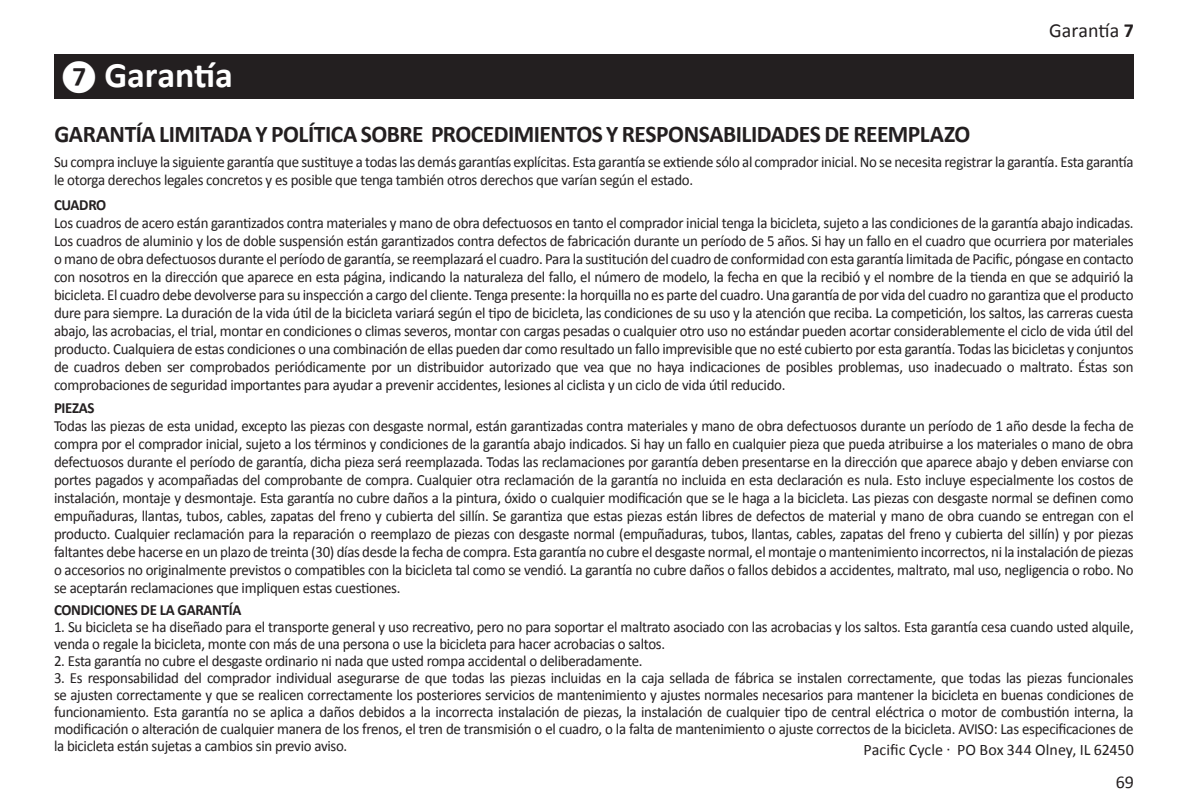
<style>
.page{position:relative;width:1188px;height:810px;background:#fff}
.page>*{position:absolute;margin:0;border:0;box-sizing:border-box;transform-origin:0 0}
.t1{font:700 36px "Calibri";letter-spacing:-.005em;color:#fff}
.PC_Subhead{font:700 24px "Calibri";letter-spacing:-.02em;color:#231f20}
.t2{font:20px "Calibri";color:#231f20}
.PC_callouts{font:18px "Calibri";color:#231f20}
.Paragraph___062_at_e{font:16px "Calibri";letter-spacing:.005em;color:#231f20}
.Sub_Title___04_at_en{font:15.6px/18px "Calibri";letter-spacing:-.02em;color:#231f20;text-align:justify;scale:.96 1}
.Sub_Title___04_at_en-2{font:700 15.6px "Calibri";letter-spacing:-.02em;color:#231f20;scale:.96 1}
.Paragraph___02_at_en{font:700 15.6px "Calibri";letter-spacing:-.02em;color:#231f20;scale:.96 1}
.s1{font-size:28px}
.s2{font-weight:700}
</style>
<div class="page">
<div style="left:54px;top:54px;width:1080px;height:45px;background:#231f20"></div>
<p class="t1" style="left:60px;top:53px;width:174px"><span class="s1">❼</span> Garantía</p>
<p class="t2" style="left:1049px;top:17px;width:86px">Garantía <span class="s2">7</span></p>
<p class="PC_Subhead" style="left:54px;top:119px;width:918px">GARANTÍA LIMITADA Y POLÍTICA SOBRE PROCEDIMIENTOS Y RESPONSABILIDADES DE REEMPLAZO</p>
<p class="Sub_Title___04_at_en" style="left:54px;top:153px;width:1126px">Su compra incluye la siguiente garantía que sustituye a todas las demás garantías explícitas. Esta garantía se extiende sólo al comprador inicial. No se necesita registrar la garantía. Esta garantía le otorga derechos legales concretos y es posible que tenga también otros derechos que varían según el estado.</p>
<p class="Paragraph___02_at_en" style="left:54px;top:195px;width:56px">CUADRO</p>
<p class="Sub_Title___04_at_en" style="left:54px;top:214px;width:1126px">Los cuadros de acero están garantizados contra materiales y mano de obra defectuosos en tanto el comprador inicial tenga la bicicleta, sujeto a las condiciones de la garantía abajo indicadas.<br>Los cuadros de aluminio y los de doble suspensión están garantizados contra defectos de fabricación durante un período de 5 años. Si hay un fallo en el cuadro que ocurriera por materiales o mano de obra defectuosos durante el período de garantía, se reemplazará el cuadro. Para la sustitución del cuadro de conformidad con esta garantía limitada de Pacific, póngase en contacto con nosotros en la dirección que aparece en esta página, indicando la naturaleza del fallo, el número de modelo, la fecha en que la recibió y el nombre de la tienda en que se adquirió la bicicleta. El cuadro debe devolverse para su inspección a cargo del cliente. Tenga presente: la horquilla no es parte del cuadro. Una garantía de por vida del cuadro no garantiza que el producto dure para siempre. La duración de la vida útil de la bicicleta variará según el tipo de bicicleta, las condiciones de su uso y la atención que reciba. La competición, los saltos, las carreras cuesta abajo, las acrobacias, el trial, montar en condiciones o climas severos, montar con cargas pesadas o cualquier otro uso no estándar pueden acortar considerablemente el ciclo de vida útil del producto. Cualquiera de estas condiciones o una combinación de ellas pueden dar como resultado un fallo imprevisible que no esté cubierto por esta garantía. Todas las bicicletas y conjuntos de cuadros deben ser comprobados periódicamente por un distribuidor autorizado que vea que no haya indicaciones de posibles problemas, uso inadecuado o maltrato. Éstas son comprobaciones de seguridad importantes para ayudar a prevenir accidentes, lesiones al ciclista y un ciclo de vida útil reducido.</p>
<p class="Sub_Title___04_at_en-2" style="left:54px;top:397px;width:44px">PIEZAS</p>
<p class="Sub_Title___04_at_en" style="left:54px;top:416px;width:1126px">Todas las piezas de esta unidad, excepto las piezas con desgaste normal, están garantizadas contra materiales y mano de obra defectuosos durante un período de 1 año desde la fecha de compra por el comprador inicial, sujeto a los términos y condiciones de la garantía abajo indicados. Si hay un fallo en cualquier pieza que pueda atribuirse a los materiales o mano de obra defectuosos durante el período de garantía, dicha pieza será reemplazada. Todas las reclamaciones por garantía deben presentarse en la dirección que aparece abajo y deben enviarse con portes pagados y acompañadas del comprobante de compra. Cualquier otra reclamación de la garantía no incluida en esta declaración es nula. Esto incluye especialmente los costos de instalación, montaje y desmontaje. Esta garantía no cubre daños a la pintura, óxido o cualquier modificación que se le haga a la bicicleta. Las piezas con desgaste normal se definen como empuñaduras, llantas, tubos, cables, zapatas del freno y cubierta del sillín. Se garantiza que estas piezas están libres de defectos de material y mano de obra cuando se entregan con el producto. Cualquier reclamación para la reparación o reemplazo de piezas con desgaste normal (empuñaduras, tubos, llantas, cables, zapatas del freno y cubierta del sillín) y por piezas faltantes debe hacerse en un plazo de treinta (30) días desde la fecha de compra. Esta garantía no cubre el desgaste normal, el montaje o mantenimiento incorrectos, ni la instalación de piezas o accesorios no originalmente previstos o compatibles con la bicicleta tal como se vendió. La garantía no cubre daños o fallos debidos a accidentes, maltrato, mal uso, negligencia o robo. No se aceptarán reclamaciones que impliquen estas cuestiones.</p>
<p class="Sub_Title___04_at_en-2" style="left:54px;top:600px;width:197px">CONDICIONES DE LA GARANTÍA</p>
<p class="Sub_Title___04_at_en" style="left:54px;top:619px;width:1126px;line-height:17px">1. Su bicicleta se ha diseñado para el transporte general y uso recreativo, pero no para soportar el maltrato asociado con las acrobacias y los saltos. Esta garantía cesa cuando usted alquile, venda o regale la bicicleta, monte con más de una persona o use la bicicleta para hacer acrobacias o saltos.</p>
<p class="Sub_Title___04_at_en" style="left:54px;top:652px;width:615px">2. Esta garantía no cubre el desgaste ordinario ni nada que usted rompa accidental o deliberadamente.</p>
<p class="Sub_Title___04_at_en" style="left:54px;top:670px;width:1126px;line-height:17px">3. Es responsabilidad del comprador individual asegurarse de que todas las piezas incluidas en la caja sellada de fábrica se instalen correctamente, que todas las piezas funcionales se ajusten correctamente y que se realicen correctamente los posteriores servicios de mantenimiento y ajustes normales necesarios para mantener la bicicleta en buenas condiciones de funcionamiento. Esta garantía no se aplica a daños debidos a la incorrecta instalación de piezas, la instalación de cualquier tipo de central eléctrica o motor de combustión interna, la modificación o alteración de cualquier manera de los frenos, el tren de transmisión o el cuadro, o la falta de mantenimiento o ajuste correctos de la bicicleta. AVISO: Las especificaciones de la bicicleta están sujetas a cambios sin previo aviso.</p>
<p class="Paragraph___062_at_e" style="left:864px;top:740px;width:272px">Pacific Cycle · PO Box 344 Olney, IL 62450</p>
<p class="PC_callouts" style="left:1116px;top:770px;width:20px">69</p>
</div>
